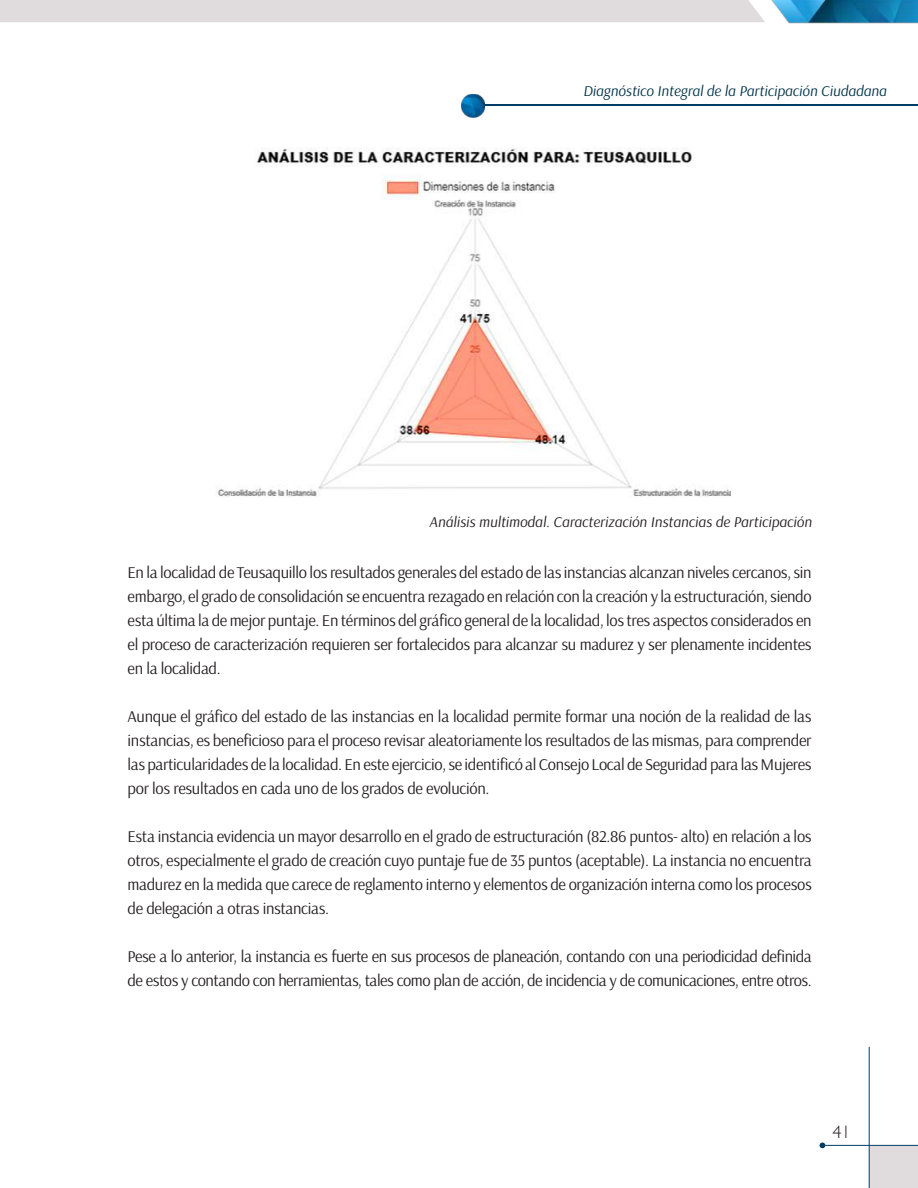
<style>
.page{position:relative;width:918px;height:1188px;background:#fff}
.page>*{position:absolute;margin:0;border:0;box-sizing:border-box;transform-origin:0 0}
.t1{font:300 18px "Humanist 521 BT";color:#231f20}
.t2{font:16.5px/24px "Arsenal";letter-spacing:-.03em;color:#231f20;text-align:justify}
.t3{font:italic 15px "Arsenal";color:#231f20}
.t4{font:italic 15px "Arsenal";color:#003348}
</style>
<div class="page">
<div style="left:869px;top:1146px;width:49px;height:42px;background:#e0dcde"></div>
<hr style="left:822px;top:1145px;width:96px;height:1px;background:#003d66">
<svg style="left:820px;top:1143px;width:5px;height:5px"></svg>
<hr style="left:869px;top:1047px;width:1px;height:141px;background:#003d66">
<hr style="left:477px;top:105px;width:441px;height:1px;background:#003d66">
<img style="left:462px;top:94px;width:23px;height:24px">
<img style="left:771px;top:0;width:147px;height:24px">
<div style="left:0;top:0;width:765px;height:22px;background:#e0dcde"></div>
<img style="left:216px;top:148px;width:514px;height:349px">
<p class="t4" style="left:583px;top:82px;width:305px">Diagnóstico Integral de la Participación Ciudadana</p>
<p class="t3" style="left:429px;top:513px;width:384px">Análisis multimodal. Caracterización Instancias de Participación</p>
<p class="t2" style="left:128px;top:560px;width:686px">En la localidad de Teusaquillo los resultados generales del estado de las instancias alcanzan niveles cercanos, sin embargo, el grado de consolidación se encuentra rezagado en relación con la creación y la estructuración, siendo esta última la de mejor puntaje. En términos del gráfico general de la localidad, los tres aspectos considerados en el proceso de caracterización requieren ser fortalecidos para alcanzar su madurez y ser plenamente incidentes en la localidad.</p>
<p class="t2" style="left:128px;top:704px;width:686px">Aunque el gráfico del estado de las instancias en la localidad permite formar una noción de la realidad de las instancias, es beneficioso para el proceso revisar aleatoriamente los resultados de las mismas, para comprender las particularidades de la localidad. En este ejercicio, se identificó al Consejo Local de Seguridad para las Mujeres por los resultados en cada uno de los grados de evolución.</p>
<p class="t2" style="left:128px;top:824px;width:686px">Esta instancia evidencia un mayor desarrollo en el grado de estructuración (82.86 puntos- alto) en relación a los otros, especialmente el grado de creación cuyo puntaje fue de 35 puntos (aceptable). La instancia no encuentra madurez en la medida que carece de reglamento interno y elementos de organización interna como los procesos de delegación a otras instancias.</p>
<p class="t2" style="left:128px;top:944px;width:686px">Pese a lo anterior, la instancia es fuerte en sus procesos de planeación, contando con una periodicidad definida de estos y contando con herramientas, tales como plan de acción, de incidencia y de comunicaciones, entre otros.</p>
<p class="t1" style="left:833px;top:1121px;width:20px">41</p>
</div>
